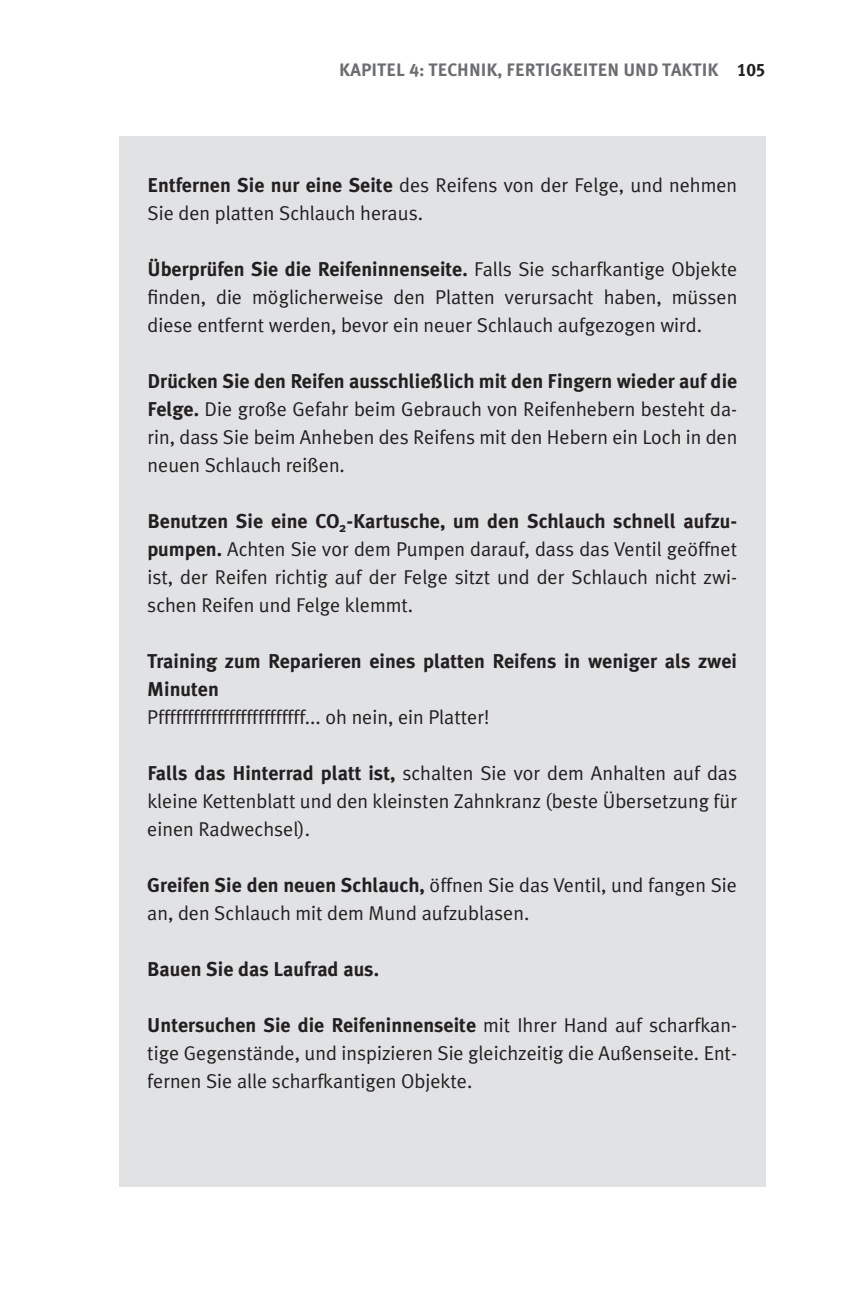
<style>
.page{position:relative;width:862px;height:1293px;background:#fff}
.page>*{position:absolute;margin:0;border:0;box-sizing:border-box;transform-origin:0 0}
.t1{font:20px/28px "Meta Plus Normal";color:#231f20}
.t2{font:700 20px/28px "Meta Plus";color:#231f20}
.t3{font:18px "Meta Plus Bold Caps";color:#6c6d70}
.t4{font:18px "Meta Plus Bold Caps";color:#231f20}
.s1{font-family:"Meta Plus";font-weight:700}
.s2{font-family:"Meta Plus Normal";font-weight:400}
</style>
<div class="page">
<div style="left:119px;top:136px;width:646px;height:1050px;background:#e1e2e4"></div>
<p class="t3" style="left:339px;top:60px;width:372px">KAPITEL 4: TECHNIK, FERTIGKEITEN UND TAKTIK</p>
<p class="t4" style="left:736px;top:60px;width:30px">105</p>
<p class="t1" style="left:147px;top:170px;width:591px"><span class="s1">Entfernen Sie nur eine Seite</span> des Reifens von der Felge, und nehmen<br>Sie den platten Schlauch heraus.</p>
<p class="t2" style="left:147px;top:255px;width:591px">Überprüfen Sie die Reifeninnenseite. <span class="s2">Falls Sie scharfkantige Objekte</span></p>
<p class="t1" style="left:147px;top:282px;width:591px">finden, die möglicherweise den Platten verursacht haben, müssen diese entfernt werden, bevor ein neuer Schlauch aufgezogen wird.</p>
<p class="t2" style="left:148px;top:367px;width:591px">Drücken Sie den Reifen ausschließlich mit den Fingern wieder auf die</p>
<p class="t1" style="left:148px;top:394px;width:591px;text-align:justify"><span class="s1">Felge.</span> Die große Gefahr beim Gebrauch von Reifenhebern besteht da&shy;rin, dass Sie beim Anheben des Reifens mit den Hebern ein Loch in den neuen Schlauch reißen.</p>
<p class="t2" style="left:148px;top:507px;width:591px">Benutzen Sie eine CO<sub>2</sub>-Kartusche, um den Schlauch schnell aufzu-</p>
<p class="t1" style="left:147px;top:534px;width:591px;text-align:justify"><span class="s1">pumpen.</span> Achten Sie vor dem Pumpen darauf, dass das Ventil geöffnet ist, der Reifen richtig auf der Felge sitzt und der Schlauch nicht zwi&shy;schen Reifen und Felge klemmt.</p>
<p class="t2" style="left:147px;top:647px;width:591px">Training zum Reparieren eines platten Reifens in weniger als zwei<br>Minuten</p>
<p class="t1" style="left:147px;top:702px;width:344px">Pfffffffffffffffffffffffff... oh nein, ein Platter!</p>
<p class="t1" style="left:147px;top:758px;width:591px;text-align:justify"><span class="s1">Falls das H interrad platt ist,</span> schalten Sie vor dem Anhalten auf das kleine Kettenblatt und den kleinsten Zahnkranz (beste Übersetzung für einen Radwechsel).</p>
<p class="t1" style="left:147px;top:870px;width:591px"><span class="s1">Greifen Sie den neuen Schlauch,</span> öffnen Sie das Ventil, und fangen Sie an, den Schlauch mit dem Mund aufzublasen.</p>
<p class="t2" style="left:147px;top:955px;width:233px">Bauen Sie das Laufrad aus.</p>
<p class="t2" style="left:147px;top:1011px;width:591px">U ntersuchen Sie die Reifeninnenseite <span class="s2">mit Ihrer Hand auf scharfkan-</span></p>
<p class="t1" style="left:147px;top:1038px;width:591px">tige Gegenstände, und inspizieren Sie gleichzeitig die Außenseite. Ent&shy;fernen Sie alle scharfkantigen Objekte.</p>
</div>
